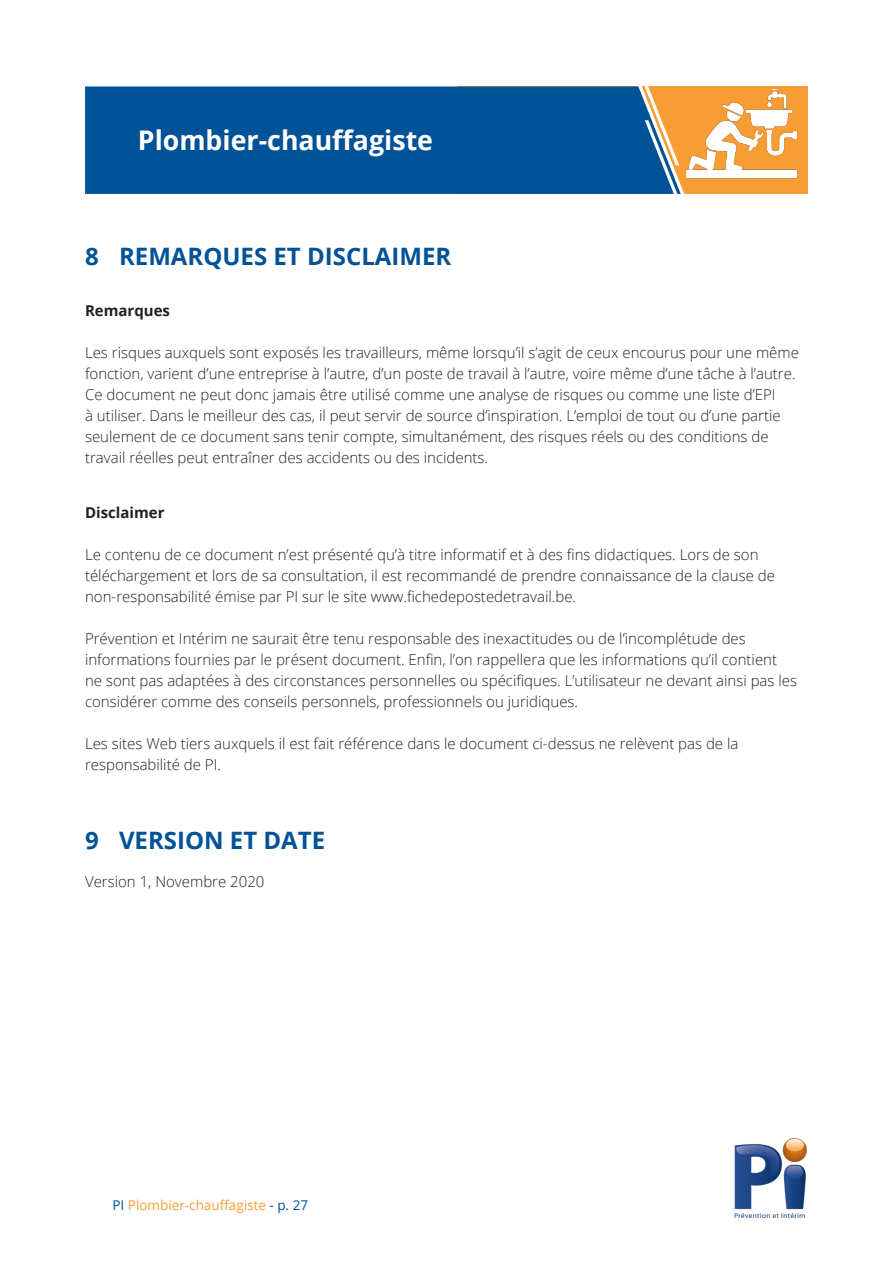
<style>
.page{position:relative;width:893px;height:1263px;background:#fff}
.page>*{position:absolute;margin:0;border:0;box-sizing:border-box;transform-origin:0 0}
.t1{font:700 27px "Open Sans";color:#fff}
.titel_1{font:700 24px "Open Sans";color:#015296}
.Disclaimer{font:300 15px/21px "Open Sans";color:#231f20}
.Body{font:300 15px "Open Sans";color:#231f20}
.Disclaimer_Titel{font:700 15px "Open Sans";color:#231f20}
.t2{font:13.5px "Open Sans";color:#f89d33}
.s1{color:#015296}
</style>
<div class="page">
<div style="left:457px;top:87px;width:351px;height:107px;background:#f89d33"></div>
<div style="left:85px;top:87px;width:553px;height:107px;background:#015296"></div>
<svg style="left:638px;top:86px;width:49px;height:108px"></svg>
<img style="left:734px;top:1138px;width:73px;height:80px">
<img style="left:683px;top:87px;width:115px;height:96px">
<h1 class="t1" style="left:138px;top:121px;width:297px">Plombier-chauffagiste</h1>
<p class="titel_1" style="left:85px;top:239px;width:368px">8 REMARQUES ET DISCLAIMER</p>
<p class="Disclaimer_Titel" style="left:85px;top:300px;width:87px">Remarques</p>
<p class="Disclaimer" style="left:85px;top:341px;width:715px">Les risques auxquels sont exposés les travailleurs, même lorsqu’il s’agit de ceux encourus pour une même fonction, varient d’une entreprise à l’autre, d’un poste de travail à l’autre, voire même d’une tâche à l’autre.<br>Ce document ne peut donc jamais être utilisé comme une analyse de risques ou comme une liste d’EPI<br>à utiliser. Dans le meilleur des cas, il peut servir de source d’inspiration. L’emploi de tout ou d’une partie seulement de ce document sans tenir compte, simultanément, des risques réels ou des conditions de travail réelles peut entraîner des accidents ou des incidents.</p>
<p class="Disclaimer_Titel" style="left:85px;top:501px;width:81px">Disclaimer</p>
<p class="Disclaimer" style="left:85px;top:543px;width:691px">Le contenu de ce document n’est présenté qu’à titre informatif et à des fins didactiques. Lors de son téléchargement et lors de sa consultation, il est recommandé de prendre connaissance de la clause de non-responsabilité émise par PI sur le site www.fichedepostedetravail.be.</p>
<p class="Disclaimer" style="left:85px;top:627px;width:714px">Prévention et Intérim ne saurait être tenu responsable des inexactitudes ou de l’incomplétude des informations fournies par le présent document. Enfin, l’on rappellera que les informations qu’il contient ne sont pas adaptées à des circonstances personnelles ou spécifiques. L’utilisateur ne devant ainsi pas les considérer comme des conseils personnels, professionnels ou juridiques.</p>
<p class="Disclaimer" style="left:85px;top:732px;width:655px">Les sites Web tiers auxquels il est fait référence dans le document ci-dessus ne relèvent pas de la responsabilité de PI.</p>
<p class="titel_1" style="left:85px;top:823px;width:242px">9 VERSION ET DATE</p>
<p class="Body" style="left:85px;top:871px;width:181px">Version 1, Novembre 2020</p>
<p class="t2" style="left:112px;top:1196px;width:197px"><span class="s1">PI</span> Plombier-chauffagiste <span class="s1">- p. 27</span></p>
</div>
